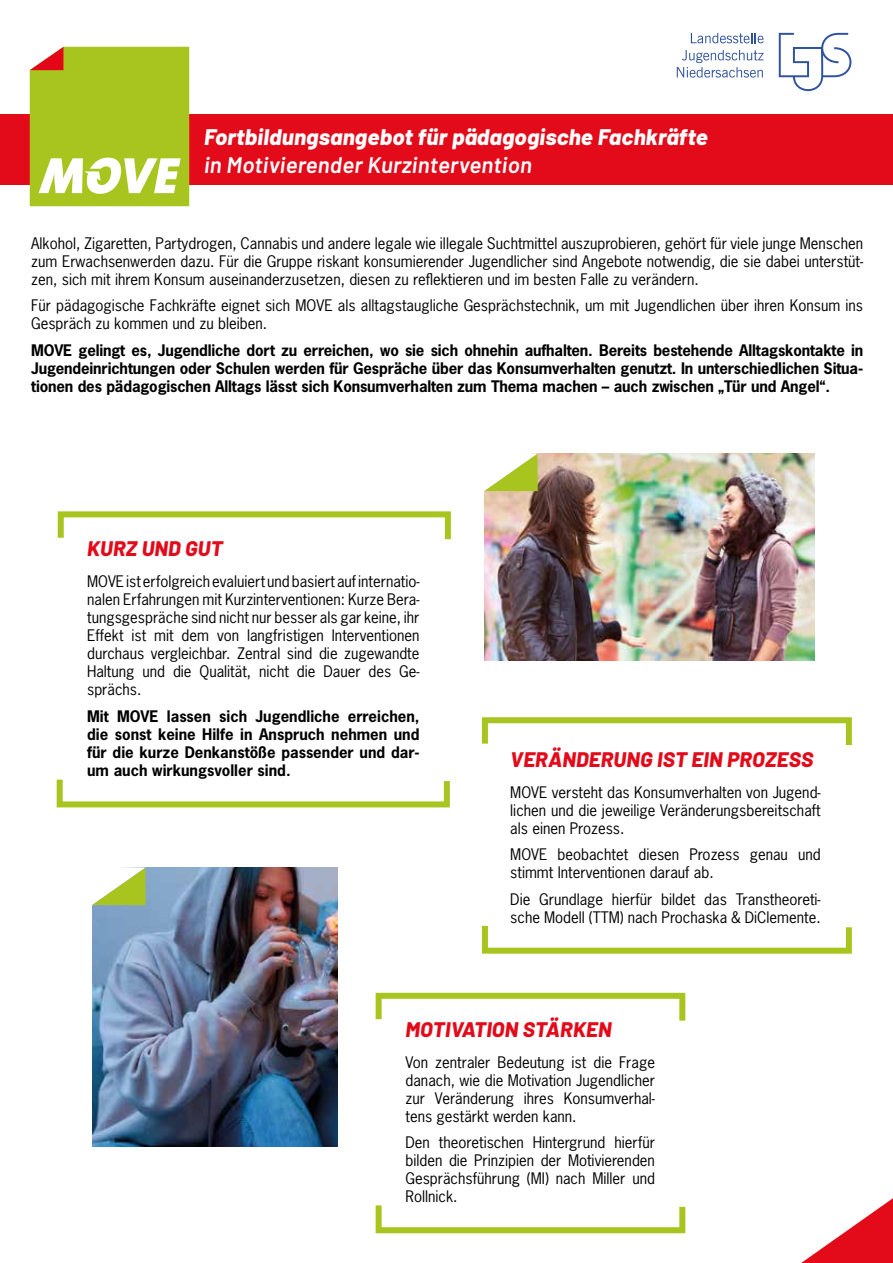
<style>
.page{position:relative;width:893px;height:1263px;background:#fff}
.page>*{position:absolute;margin:0;border:0;box-sizing:border-box;transform-origin:0 0}
.t1{font:italic 800 22.5px "Barlow";letter-spacing:.01em;color:#fff}
.t2{font:italic 600 22.5px "Barlow";letter-spacing:.01em;color:#fff}
.t3{font:italic 800 21px "Barlow";letter-spacing:.01em;color:#e30a1a}
.t4{font:15px/18px "News Gothic Std";color:#000;text-align:justify}
.t5{font:700 15px/18px "News Gothic Std";letter-spacing:-.005em;color:#000;text-align:justify}
</style>
<div class="page">
<div style="left:0;top:115px;width:893px;height:70px;background:#e30a1a"></div>
<svg style="left:30px;top:47px;width:159px;height:159px;background:#b4c93d"></svg>
<svg style="left:691px;top:33px;width:73px;height:10px"></svg>
<svg style="left:677px;top:50px;width:87px;height:28px"></svg>
<svg style="left:779px;top:33px;width:72px;height:58px"></svg>
<svg style="left:801px;top:1198px;width:92px;height:65px"></svg>
<svg style="left:57px;top:511px;width:394px;height:29px"></svg>
<svg style="left:56px;top:779px;width:394px;height:29px"></svg>
<svg style="left:481px;top:717px;width:371px;height:29px"></svg>
<svg style="left:481px;top:925px;width:371px;height:29px"></svg>
<svg style="left:375px;top:992px;width:311px;height:29px"></svg>
<svg style="left:375px;top:1205px;width:311px;height:29px"></svg>
<img style="left:484px;top:454px;width:330px;height:206px">
<img style="left:92px;top:868px;width:245px;height:278px">
<svg style="left:92px;top:867px;width:54px;height:39px"></svg>
<svg style="left:484px;top:453px;width:54px;height:39px"></svg>
<h1 class="t1" style="left:204px;top:120px;width:505px">Fortbildungsangebot für pädagogische Fachkräfte</h1>
<h1 class="t2" style="left:204px;top:149px;width:329px">in Motivierender Kurzintervention</h1>
<p class="t4" style="left:31px;top:234px;width:834px">Alkohol, Zigaretten, Partydrogen, Cannabis und andere legale wie illegale Suchtmittel auszuprobieren, gehört für viele junge Menschen zum Erwachsenwerden dazu. Für die Gruppe riskant konsumierender Jugendlicher sind Angebote notwendig, die sie dabei unterstüt&shy;zen, sich mit ihrem Konsum auseinanderzusetzen, diesen zu reflektieren und im besten Falle zu verändern.</p>
<p class="t4" style="left:31px;top:296px;width:833px">Für pädagogische Fachkräfte eignet sich MOVE als alltagstaugliche Gesprächstechnik, um mit Jugendlichen über ihren Konsum ins<br>Gespräch zu kommen und zu bleiben.</p>
<p class="t5" style="left:31px;top:341px;width:834px">MOVE gelingt es, Jugendliche dort zu erreichen, wo sie sich ohnehin aufhalten. Bereits bestehende Alltagskontakte in Jugendeinrichtungen oder Schulen werden für Gespräche über das Konsumverhalten genutzt. In unterschiedlichen Situa&shy;tionen des pädagogischen Alltags lässt sich Konsumverhalten zum Thema machen – auch zwischen „Tür und Angel“.</p>
<h2 class="t3" style="left:87px;top:533px;width:137px">KURZ UND GUT</h2>
<p class="t4" style="left:87px;top:572px;width:334px">MOVE ist erfolgreich evaluiert und basiert auf internatio&shy;nalen Erfahrungen mit Kurzinterventionen: Kurze Bera&shy;tungsgespräche sind nicht nur besser als gar keine, ihr Effekt ist mit dem von langfristigen Interventionen durchaus vergleichbar. Zentral sind die zugewandte Haltung und die Qualität, nicht die Dauer des Ge&shy;sprächs.</p>
<p class="t5" style="left:87px;top:707px;width:334px">Mit MOVE lassen sich Jugendliche erreichen, die sonst keine Hilfe in Anspruch nehmen und für die kurze Denkanstöße passender und dar&shy;um auch wirkungsvoller sind.</p>
<h2 class="t3" style="left:510px;top:744px;width:304px">VERÄNDERUNG IST EIN PROZESS</h2>
<p class="t4" style="left:510px;top:783px;width:312px">MOVE versteht das Konsumverhalten von Jugend&shy;lichen und die jeweilige Veränderungsbereitschaft als einen Prozess.</p>
<p class="t4" style="left:510px;top:846px;width:312px">MOVE beobachtet diesen Prozess genau und stimmt Interventionen darauf ab.</p>
<p class="t4" style="left:510px;top:890px;width:312px">Die Grundlage hierfür bildet das Transtheoreti&shy;sche Modell (TTM) nach Prochaska &amp; DiClemente.</p>
<h2 class="t3" style="left:405px;top:1014px;width:207px">MOTIVATION STÄRKEN</h2>
<p class="t4" style="left:405px;top:1053px;width:251px">Von zentraler Bedeutung ist die Frage danach, wie die Motivation Jugendlicher zur Veränderung ihres Konsumverhal&shy;tens gestärkt werden kann.</p>
<p class="t4" style="left:405px;top:1134px;width:251px">Den theoretischen Hintergrund hierfür bilden die Prinzipien der Motivierenden Gesprächsführung (MI) nach Miller und Rollnick.</p>
</div>
